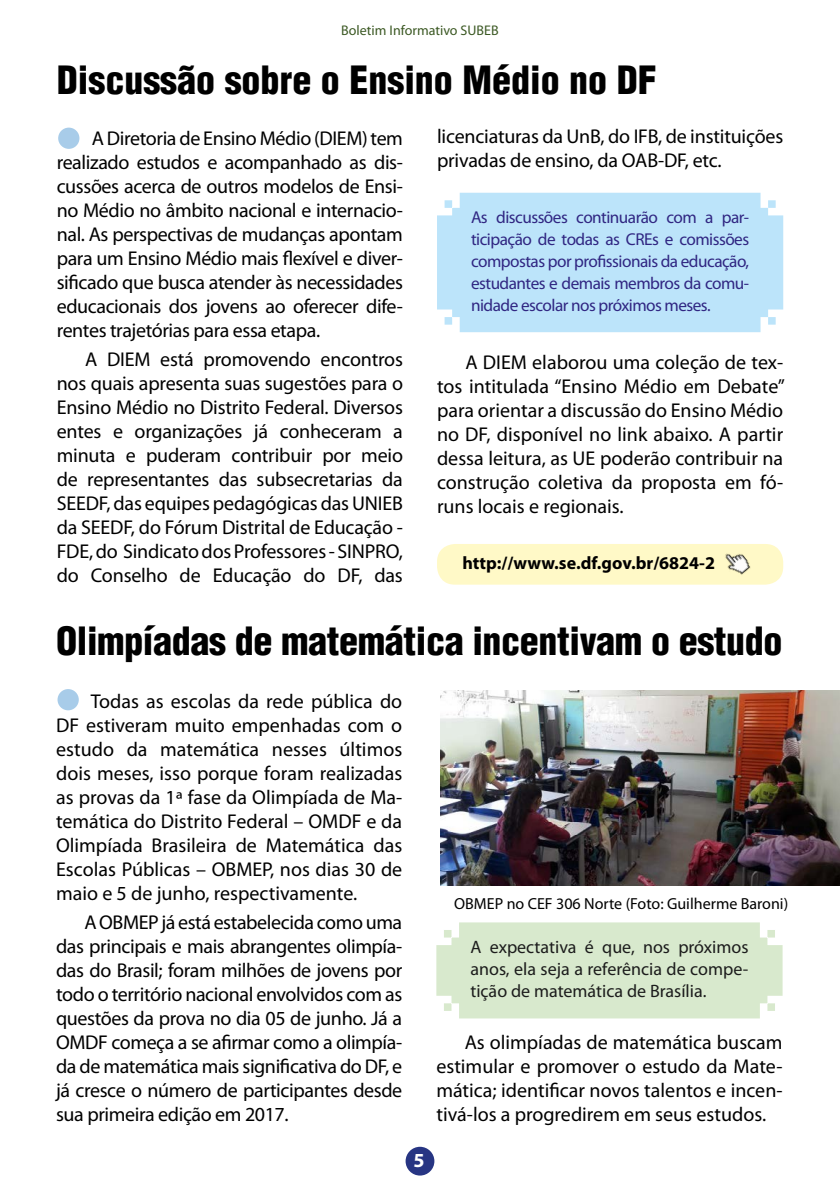
<style>
.page{position:relative;width:840px;height:1191px;background:#fff}
.page>*{position:absolute;margin:0;border:0;box-sizing:border-box;transform-origin:0 0}
.t1{font:900 condensed 38px "Helvetica LT";letter-spacing:-.01em;color:#000}
.t2{font:20px/24px "Myriad Pro";letter-spacing:-.01em;color:#000;text-align:justify}
.t3{font:700 20px "Myriad Pro";color:#fff}
.t4{font:18px/22px "Myriad Pro";color:#1c1c1c;text-align:justify}
.t5{font:700 18px "Myriad Pro";color:#000}
.t6{font:17.2px/22px "Myriad Pro";letter-spacing:-.03em;color:#302682;text-align:justify}
.t7{font:16px "Myriad Pro";color:#000}
.t8{font:14px "Myriad Pro";color:#3c5924}
</style>
<div class="page">
<div style="left:58px;top:128px;width:21px;height:21px;background:#a8cce9;border-radius:50%"></div>
<div style="left:437px;top:193px;width:345px;height:139px;background:#bce4fa"></div>
<div style="left:437px;top:544px;width:345px;height:40px;background:#fff9c7;border-radius:18px"></div>
<img style="left:725px;top:553px;width:26px;height:22px">
<div style="left:57px;top:689px;width:22px;height:21px;background:#a8cce9;border-radius:50%"></div>
<div style="left:436px;top:922px;width:346px;height:96px;background:#d8e9cd"></div>
<img style="left:440px;top:690px;width:399px;height:196px">
<div style="left:405px;top:1146px;width:29px;height:29px;background:#273583;border-radius:50%"></div>
<p class="t8" style="left:341px;top:21px;width:159px">Boletim Informativo SUBEB</p>
<h1 class="t1" style="left:57px;top:56px;width:601px">Discussão sobre o Ensino Médio no DF</h1>
<p class="t2" style="left:57px;top:126px;width:347px;text-indent:35px">A Diretoria de Ensino Médio (DIEM) tem realizado estudos e acompanhado as dis&shy;cussões acerca de outros modelos de Ensi&shy;no Médio no âmbito nacional e internacio&shy;nal. As perspectivas de mudanças apontam para um Ensino Médio mais flexível e diver&shy;sificado que busca atender às necessidades educacionais dos jovens ao oferecer dife&shy;rentes trajetórias para essa etapa.</p>
<p class="t2" style="left:57px;top:347px;width:347px;text-indent:28px">A DIEM está promovendo encontros nos quais apresenta suas sugestões para o Ensino Médio no Distrito Federal. Diversos entes e organizações já conheceram a minuta e puderam contribuir por meio de representantes das subsecretarias da SEEDF, das equipes pedagógicas das UNIEB da SEEDF, do Fórum Distrital de Educação - FDE, do Sindicato dos Professores - SINPRO, do Conselho de Educação do DF, das</p>
<p class="t2" style="left:437px;top:124px;width:347px">licenciaturas da UnB, do IFB, de instituições privadas de ensino, da OAB-DF, etc.</p>
<p class="t6" style="left:471px;top:206px;width:279px">As discussões continuarão com a par&shy;ticipação de todas as CREs e comissões compostas por profissionais da educação, estudantes e demais membros da comu&shy;nidade escolar nos próximos meses.</p>
<p class="t2" style="left:437px;top:350px;width:349px;text-indent:28px">A DIEM elaborou uma coleção de tex&shy;tos intitulada “Ensino Médio em Debate” para orientar a discussão do Ensino Médio no DF, disponível no link abaixo. A partir dessa leitura, as UE poderão contribuir na construção coletiva da proposta em fó&shy;runs locais e regionais.</p>
<p class="t5" style="left:462px;top:552px;width:254px">http://www.se.df.gov.br/6824-2</p>
<h1 class="t1" style="left:56px;top:617px;width:727px">Olimpíadas de matemática incentivam o estudo</h1>
<p class="t2" style="left:56px;top:688px;width:347px;text-indent:35px">Todas as escolas da rede pública do DF estiveram muito empenhadas com o estudo da matemática nesses últimos dois meses, isso porque foram realizadas as provas da 1ª fase da Olimpíada de Ma&shy;temática do Distrito Federal – OMDF e da Olimpíada Brasileira de Matemática das Escolas Públicas – OBMEP, nos dias 30 de maio e 5 de junho, respectivamente.</p>
<p class="t2" style="left:56px;top:910px;width:347px;text-indent:28px">A OBMEP já está estabelecida como uma das principais e mais abrangentes olimpía&shy;das do Brasil; foram milhões de jovens por todo o território nacional envolvidos com as questões da prova no dia 05 de junho. Já a OMDF começa a se afirmar como a olimpía&shy;da de matemática mais significativa do DF, e já cresce o número de participantes desde sua primeira edição em 2017.</p>
<p class="t3" style="left:413px;top:1149px;width:13px">5</p>
<p class="t7" style="left:454px;top:894px;width:335px">OBMEP no CEF 306 Norte (Foto: Guilherme Baroni)</p>
<p class="t4" style="left:470px;top:935px;width:279px">A expectativa é que, nos próximos anos, ela seja a referência de compe&shy;tição de matemática de Brasília.</p>
<p class="t2" style="left:436px;top:1030px;width:347px;text-indent:28px">As olimpíadas de matemática buscam estimular e promover o estudo da Mate&shy;mática; identificar novos talentos e incen&shy;tivá-los a progredirem em seus estudos.</p>
</div>
